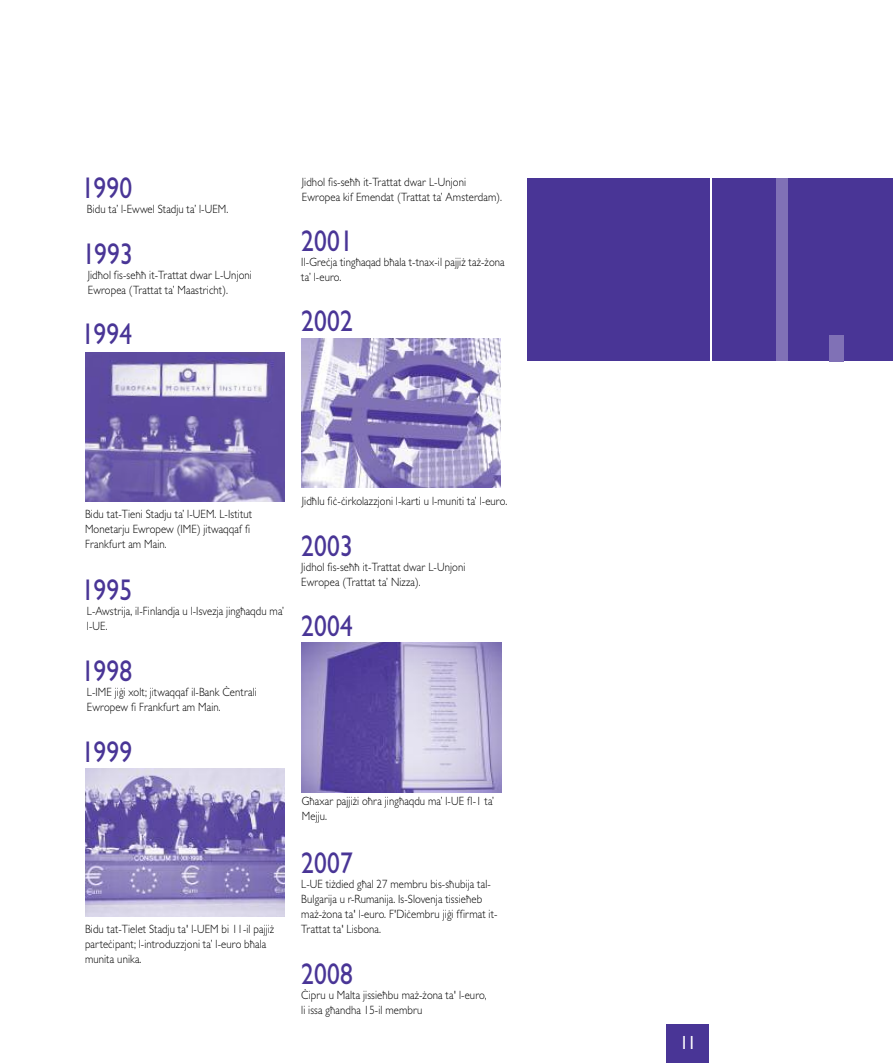
<style>
.page{position:relative;width:893px;height:1063px;background:#fff}
.page>*{position:absolute;margin:0;border:0;box-sizing:border-box;transform-origin:0 0}
.t1{font:300 267.75px "Gill Sans";color:#8071b6;scale:.85 1}
.t2{font:30px "Gill Sans";letter-spacing:.01em;color:#493596;scale:.85 1}
.t3{font:condensed 19.5px "Gill Sans MT Pro";color:#fff;scale:.95 1}
.t4{font:300 12px/15px "Gill Sans MT Pro";letter-spacing:.01em;color:#000;scale:.9 1}
</style>
<div class="page">
<img style="left:85px;top:768px;width:200px;height:149px">
<img style="left:301px;top:338px;width:200px;height:149px">
<img style="left:301px;top:642px;width:200px;height:150px">
<img style="left:85px;top:353px;width:200px;height:149px">
<div style="left:666px;top:1025px;width:43px;height:38px;background:#493596"></div>
<div style="left:527px;top:178px;width:183px;height:183px;background:#493596"></div>
<div style="left:712px;top:178px;width:181px;height:183px;background:#493596"></div>
<h2 class="t2" style="left:82px;top:170px;width:61px">1990</h2>
<p class="t4" style="left:87px;top:203px;width:159px">Bidu ta’ l-Ewwel Stadju ta’ l-UEM.</p>
<h2 class="t2" style="left:83px;top:236px;width:61px">1993</h2>
<p class="t4" style="left:88px;top:268px;width:184px">Jidħol fis-seħħ it-Trattat dwar L-Unjoni<br>Ewropea (Trattat ta’ Maastricht).</p>
<h2 class="t2" style="left:82px;top:316px;width:61px">1994</h2>
<p class="t4" style="left:302px;top:175px;width:224px">Jidhol fis-seħħ it-Trattat dwar L-Unjoni<br>Ewropea kif Emendat (Trattat ta’ Amsterdam).</p>
<h2 class="t2" style="left:301px;top:224px;width:62px">2001</h2>
<p class="t4" style="left:301px;top:256px;width:228px">Il-Greċja tingħaqad bħala t-tnax-il pajjiż taż-żona ta’ l-euro.</p>
<h2 class="t2" style="left:301px;top:303px;width:62px">2002</h2>
<p class="t4" style="left:85px;top:508px;width:187px">Bidu tat-Tieni Stadju ta’ l-UEM. L-Istitut<br>Monetarju Ewropew (IME) jitwaqqaf fi<br>Frankfurt am Main.</p>
<h2 class="t2" style="left:82px;top:572px;width:61px">1995</h2>
<p class="t4" style="left:87px;top:604px;width:221px">L-Awstrija, il-Finlandja u l-Isvezja jingħaqdu ma’ l-UE.</p>
<h2 class="t2" style="left:82px;top:653px;width:61px">1998</h2>
<p class="t4" style="left:87px;top:686px;width:190px">L-IME jiġi xolt; jitwaqqaf il-Bank Ċentrali<br>Ewropew fi Frankfurt am Main.</p>
<h2 class="t2" style="left:82px;top:735px;width:61px">1999</h2>
<p class="t4" style="left:85px;top:923px;width:212px">Bidu tat-Tielet Stadju ta' l-UEM bi 11-il pajjiż parteċipant; l-introduzzjoni ta’ l-euro bħala munita unika.</p>
<p class="t4" style="left:302px;top:495px;width:230px">Jidħlu fiċ-ċirkolazzjoni l-karti u l-muniti ta’ l-euro.</p>
<h2 class="t2" style="left:301px;top:528px;width:62px">2003</h2>
<p class="t4" style="left:301px;top:560px;width:184px">Jidhol fis-seħħ it-Trattat dwar L-Unjoni<br>Ewropea (Trattat ta’ Nizza).</p>
<h2 class="t2" style="left:301px;top:608px;width:62px">2004</h2>
<p class="t4" style="left:302px;top:795px;width:215px">Għaxar pajjiżi oħra jingħaqdu ma’ l-UE fl-1 ta’<br>Mejju.</p>
<h2 class="t2" style="left:301px;top:845px;width:62px">2007</h2>
<p class="t4" style="left:301px;top:878px;width:219px">L-UE tiżdied għal 27 membru bis-sħubija tal-Bulgarija u r-Rumanija. Is-Slovenja tissieħeb maż-żona ta' l-euro. F'Diċembru jiġi ffirmat it-Trattat ta' Lisbona.</p>
<h2 class="t2" style="left:301px;top:956px;width:62px">2008</h2>
<p class="t4" style="left:301px;top:988px;width:207px">Ċipru u Malta jissieħbu maż-żona ta' l-euro, li issa għandha 15-il membru</p>
<h1 class="t1" style="left:726px;top:112px;width:156px">1.</h1>
<h3 class="t3" style="left:681px;top:1035px;width:17px">11</h3>
</div>
